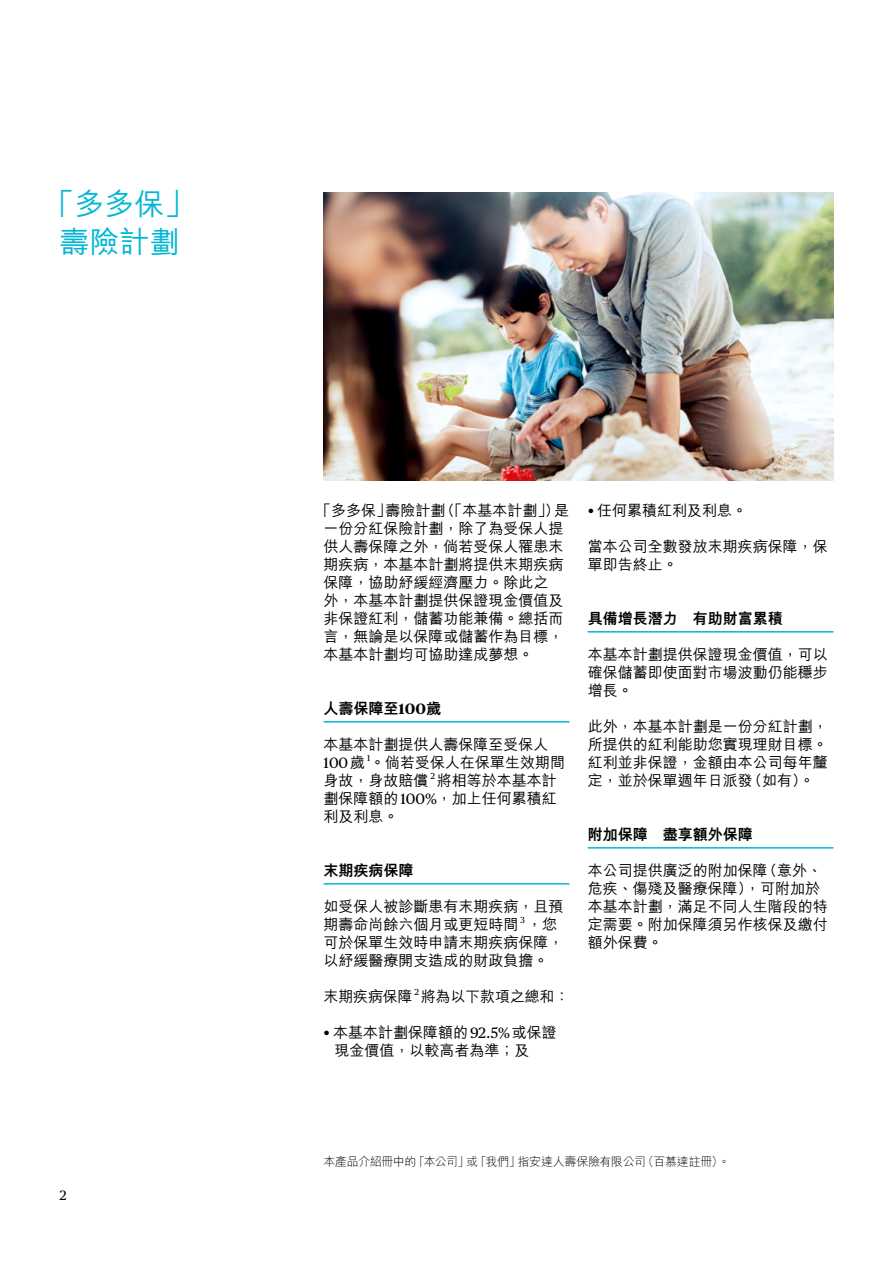
<style>
.page{position:relative;width:893px;height:1263px;background:#fff}
.page>*{position:absolute;margin:0;border:0;box-sizing:border-box;transform-origin:0 0}
.t1{font:500 30px/37.5px "M Hei HK";color:#00b7d5;text-align:center}
.t2{font:500 15px/18px "M Hei HK";color:#000}
.t3{font:800 15px "M Hei HK";color:#000}
.t4{font:13.5px "Chubb Publico Text";color:#000}
.t5{font:300 12px "M Hei HK";letter-spacing:-.025em;color:#000}
.t6{font:8.7px "Chubb Publico Text";color:#000}
.s1{font-family:"Chubb Publico Text";font-weight:700}
.s2{font-family:"Chubb Publico Text";font-weight:400}
</style>
<div class="page">
<hr style="left:324px;top:721px;width:245px;height:1px;background:#00b7d5">
<hr style="left:324px;top:883px;width:245px;height:1px;background:#00b7d5">
<img style="left:323px;top:193px;width:510px;height:287px">
<hr style="left:588px;top:631px;width:245px;height:1px;background:#00b7d5">
<hr style="left:588px;top:847px;width:245px;height:1px;background:#00b7d5">
<h1 class="t1" style="left:45px;top:183px;width:151px">「多多保」壽險計劃</h1>
<p class="t4" style="left:60px;top:1185px;width:8px">2</p>
<p class="t2" style="left:324px;top:500px;width:247px;text-indent:-8px">「多多保」壽險計劃（「本基本計劃」）是一份分紅保險計劃，除了為受保人提供人壽保障之外，倘若受保人罹患末期疾病，本基本計劃將提供末期疾病保障，協助紓緩經濟壓力。除此之<br>外，本基本計劃提供保證現金價值及非保證紅利，儲蓄功能兼備。總括而言，無論是以保障或儲蓄作為目標，本基本計劃均可協助達成夢想。</p>
<p class="t3" style="left:324px;top:701px;width:119px">人壽保障至<span class="s1">100</span>歲</p>
<p class="t2" style="left:324px;top:734px;width:243px">本基本計劃提供人壽保障至受保人<br><span class="s2">100</span>歲。倘若受保人在保單生效期間</p>
<p class="t6" style="left:367px;top:751px;width:5px">1</p>
<p class="t2" style="left:324px;top:770px;width:106px">身故，身故賠償</p>
<p class="t6" style="left:430px;top:769px;width:6px">2</p>
<p class="t2" style="left:324px;top:770px;width:235px;text-align:justify;text-indent:113px">將相等於本基本計劃保障額的<span class="s2">100%</span>，加上任何累積紅利及利息。</p>
<p class="t3" style="left:324px;top:863px;width:91px">末期疾病保障</p>
<p class="t2" style="left:324px;top:896px;width:241px">如受保人被診斷患有末期疾病，且預期壽命尚餘六個月或更短時間</p>
<p class="t6" style="left:520px;top:913px;width:6px">3</p>
<p class="t2" style="left:324px;top:914px;width:241px;text-indent:203px">，您可於保單生效時申請末期疾病保障，以紓緩醫療開支造成的財政負擔。</p>
<p class="t2" style="left:324px;top:986px;width:91px">末期疾病保障</p>
<p class="t6" style="left:414px;top:985px;width:6px">2</p>
<p class="t2" style="left:421px;top:986px;width:150px">將為以下款項之總和：</p>
<p class="t2" style="left:334px;top:1022px;width:224px;text-indent:-11px"><span class="s2">•</span> 本基本計劃保障額的<span class="s2">92.5%</span>或保證現金價值，以較高者為準；及</p>
<p class="t2" style="left:588px;top:500px;width:161px"><span class="s2">•</span> 任何累積紅利及利息。</p>
<p class="t2" style="left:588px;top:536px;width:241px">當本公司全數發放末期疾病保障，保單即告終止。</p>
<p class="t3" style="left:588px;top:611px;width:196px">具備增長潛力　有助財富累積</p>
<p class="t2" style="left:588px;top:644px;width:241px;text-align:justify">本基本計劃提供保證現金價值，可以確保儲蓄即使面對市場波動仍能穩步增長。</p>
<p class="t2" style="left:588px;top:716px;width:241px;text-align:justify">此外，本基本計劃是一份分紅計劃，所提供的紅利能助您實現理財目標。紅利並非保證，金額由本公司每年釐定，並於保單週年日派發（如有）。</p>
<p class="t3" style="left:588px;top:827px;width:166px">附加保障　盡享額外保障</p>
<p class="t2" style="left:588px;top:860px;width:241px">本公司提供廣泛的附加保障（意外、危疾、傷殘及醫療保障），可附加於本基本計劃，滿足不同人生階段的特定需要。附加保障須另作核保及繳付額外保費。</p>
<p class="t5" style="left:324px;top:1156px;width:408px">本產品介紹冊中的「本公司」或「我們」指安達人壽保險有限公司（百慕達註冊）。</p>
</div>
